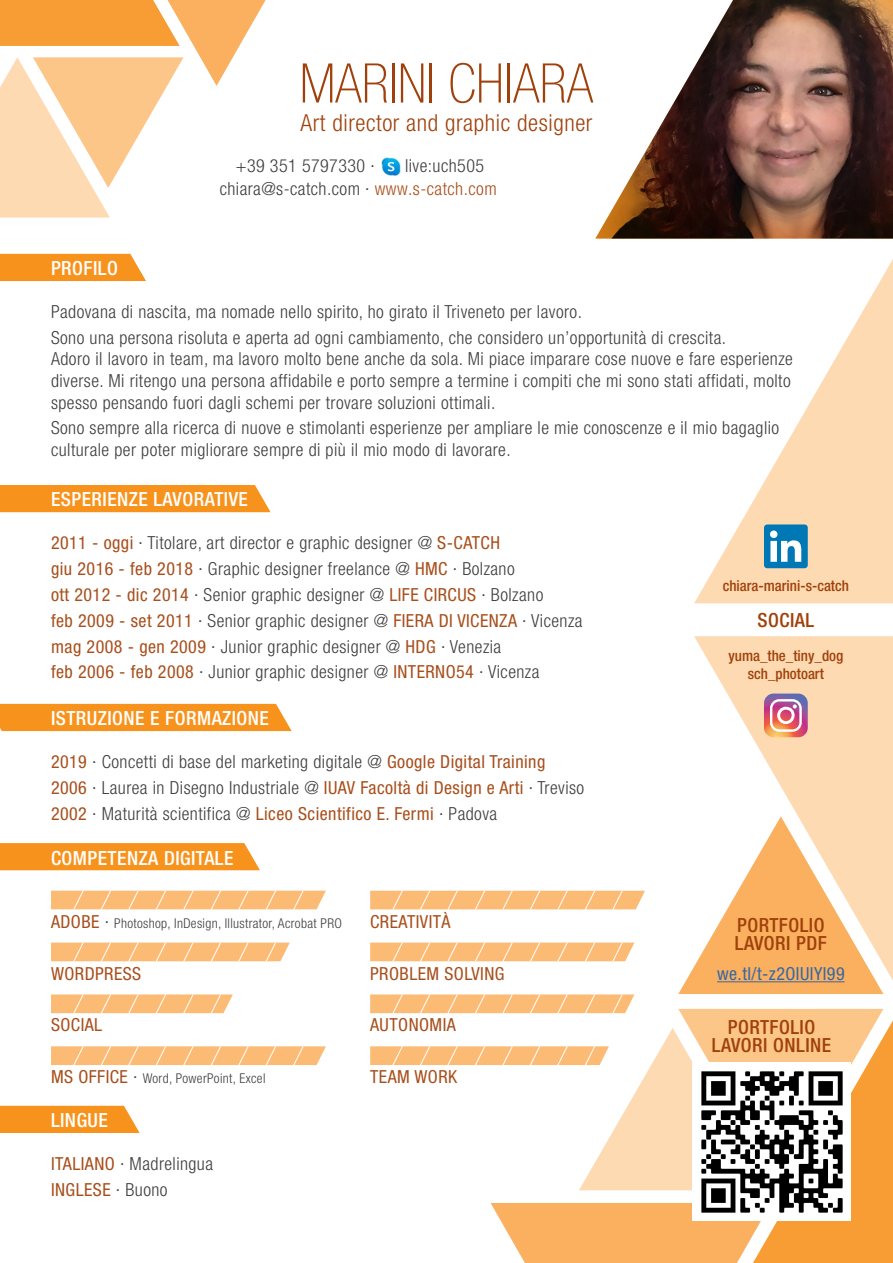
<style>
.page{position:relative;width:893px;height:1263px;background:#fff}
.page>*{position:absolute;margin:0;border:0;box-sizing:border-box;transform-origin:0 0}
.t1{font:100 condensed 54.75px "Helvetica Neue";color:#a0410b}
.t2{font:300 condensed 23.4px "Helvetica Neue";letter-spacing:.025em;color:#a0410b}
.t3{font:500 condensed 19.5px "Helvetica Neue";letter-spacing:.025em;color:#fff}
.t4{font:500 condensed 19.5px/18px "Helvetica Neue";letter-spacing:.025em;color:#a0410b;text-align:center}
.t5{font:300 condensed 18px/21.6px "Helvetica Neue";letter-spacing:.025em;color:#3e3e3f}
.t6{font:condensed 18px "Helvetica Neue";letter-spacing:.025em;color:#a84f1c}
.t7{font:condensed 18px "Helvetica Neue";letter-spacing:.025em;color:#3667a4}
.t8{font:500 condensed 15px/18px "Helvetica Neue";color:#a0410b;text-align:center}
.t9{font:300 condensed 13.5px "Helvetica Neue";letter-spacing:.025em;color:#3e3e3f}
.s1{color:#a84f1c}
.s2{font-weight:400;color:#a84f1c}
.s3{font-weight:400;font-size:18px;color:#a84f1c}
.s4{font-size:18px}
.s5{font-weight:300;color:#3e3e3f}
</style>
<div class="page">
<svg style="left:694px;top:259px;width:199px;height:344px"></svg>
<svg style="left:694px;top:636px;width:199px;height:180px;fill:#fedab3"></svg>
<svg style="left:0;top:0;width:266px;height:218px"></svg>
<div style="left:0;top:485px;width:271px;height:27px;background:#f7931d"></div>
<div style="left:0;top:254px;width:146px;height:27px;background:#f7931d"></div>
<div style="left:0;top:704px;width:292px;height:27px;background:#f7931d"></div>
<img style="left:381px;top:157px;width:20px;height:19px">
<div style="left:0;top:1106px;width:140px;height:27px;background:#f7931d"></div>
<svg style="left:764px;top:693px;width:44px;height:44px;background:#ce8698"></svg>
<div style="left:764px;top:524px;width:44px;height:44px;background:#0078b5;border-radius:3px"></div>
<svg style="left:770px;top:530px;width:31px;height:32px"></svg>
<img style="left:595px;top:0;width:298px;height:239px">
<div style="left:0;top:843px;width:260px;height:27px;background:#f7931d"></div>
<svg style="left:51px;top:890px;width:275px;height:20px;background:#fcc283"></svg>
<svg style="left:51px;top:942px;width:239px;height:20px;background:#fcc384"></svg>
<svg style="left:51px;top:994px;width:182px;height:20px;background:#fcc385"></svg>
<svg style="left:370px;top:816px;width:523px;height:447px"></svg>
<svg style="left:51px;top:1046px;width:275px;height:19px;background:#fcbf7d"></svg>
<p class="t1" style="left:300px;top:53px;width:295px">MARINI CHIARA</p>
<p class="t2" style="left:301px;top:109px;width:293px">Art director and graphic designer</p>
<p class="t3" style="left:51px;top:256px;width:68px">PROFILO</p>
<p class="t5" style="left:220px;top:155px;width:278px;line-height:22.5px;text-indent:185px">live:uch505 chiara@s-catch.com · <span class="s1">www.s-catch.com</span></p>
<p class="t5" style="left:236px;top:155px;width:140px">+39 351 5797330 ·</p>
<p class="t5" style="left:51px;top:301px;width:532px">Padovana di nascita, ma nomade nello spirito, ho girato il Triveneto per lavoro.</p>
<p class="t5" style="left:51px;top:326px;width:743px">Sono una persona risoluta e aperta ad ogni cambiamento, che considero un’opportunità di crescita.<br>Adoro il lavoro in team, ma lavoro molto bene anche da sola. Mi piace imparare cose nuove e fare esperienze diverse. Mi ritengo una persona affidabile e porto sempre a termine i compiti che mi sono stati affidati, molto spesso pensando fuori dagli schemi per trovare soluzioni ottimali.</p>
<p class="t5" style="left:51px;top:417px;width:730px">Sono sempre alla ricerca di nuove e stimolanti esperienze per ampliare le mie conoscenze e il mio bagaglio culturale per poter migliorare sempre di più il mio modo di lavorare.</p>
<p class="t3" style="left:51px;top:487px;width:198px">ESPERIENZE LAVORATIVE</p>
<p class="t5" style="left:51px;top:532px;width:450px"><span class="s2">2011 - oggi</span> · Titolare, art director e graphic designer @ <span class="s2">S-CATCH</span></p>
<p class="t5" style="left:51px;top:558px;width:465px"><span class="s2">giu 2016 - feb 2018</span> · Graphic designer freelance @ <span class="s2">HMC</span> · Bolzano</p>
<p class="t5" style="left:51px;top:584px;width:494px"><span class="s2">ott 2012 - dic 2014</span> · Senior graphic designer @ <span class="s2">LIFE CIRCUS</span> · Bolzano</p>
<p class="t5" style="left:51px;top:609px;width:533px"><span class="s2">feb 2009 - set 2011</span> · Senior graphic designer @ <span class="s2">FIERA DI VICENZA</span> · Vicenza</p>
<p class="t5" style="left:51px;top:635px;width:452px"><span class="s2">mag 2008 - gen 2009</span> · Junior graphic designer @ <span class="s2">HDG</span> · Venezia</p>
<p class="t5" style="left:51px;top:661px;width:490px"><span class="s2">feb 2006 - feb 2008</span> · Junior graphic designer @ <span class="s2">INTERNO54</span> · Vicenza</p>
<p class="t3" style="left:51px;top:706px;width:219px">ISTRUZIONE E FORMAZIONE</p>
<p class="t5" style="left:51px;top:751px;width:496px"><span class="s2">2019</span> · Concetti di base del marketing digitale @ <span class="s2">Google Digital Training</span></p>
<p class="t5" style="left:51px;top:776px;width:535px"><span class="s2">2006</span> · Laurea in Disegno Industriale @ <span class="s2">IUAV Facoltà di Design e Arti</span> · Treviso</p>
<p class="t5" style="left:51px;top:802px;width:448px"><span class="s2">2002</span> · Maturità scientifica @ <span class="s2">Liceo Scientifico E. Fermi</span> · Padova</p>
<p class="t3" style="left:51px;top:846px;width:184px">COMPETENZA DIGITALE</p>
<p class="t9" style="left:51px;top:915px;width:293px"><span class="s3">ADOBE</span> <span class="s4">·</span> Photoshop, InDesign, Illustrator, Acrobat PRO</p>
<p class="t6" style="left:51px;top:963px;width:92px">WORDPRESS</p>
<p class="t6" style="left:51px;top:1014px;width:53px">SOCIAL</p>
<p class="t9" style="left:51px;top:1070px;width:216px"><span class="s3">MS OFFICE</span> <span class="s4">·</span> Word, PowerPoint, Excel</p>
<p class="t3" style="left:51px;top:1108px;width:58px">LINGUE</p>
<p class="t5" style="left:51px;top:1152px;width:164px"><span class="s2">ITALIANO</span> · Madrelingua</p>
<p class="t6" style="left:51px;top:1179px;width:118px">INGLESE <span class="s5">· Buono</span></p>
<p class="t6" style="left:370px;top:911px;width:82px">CREATIVITÀ</p>
<p class="t6" style="left:370px;top:963px;width:136px">PROBLEM SOLVING</p>
<p class="t6" style="left:370px;top:1014px;width:87px">AUTONOMIA</p>
<p class="t6" style="left:370px;top:1066px;width:88px">TEAM WORK</p>
<p class="t8" style="left:723px;top:576px;width:128px">chiara-marini-s-catch</p>
<p class="t4" style="left:757px;top:611px;width:58px">SOCIAL</p>
<p class="t8" style="left:728px;top:646px;width:116px">yuma_the_tiny_dog sch_photoart</p>
<p class="t4" style="left:735px;top:916px;width:93px;text-align:left">PORTFOLIO<br>LAVORI PDF</p>
<p class="t7" style="left:717px;top:963px;width:129px">we.tl/t-z2OIUlYl99</p>
<p class="t4" style="left:712px;top:1018px;width:121px">PORTFOLIO<br>LAVORI ONLINE</p>
</div>
